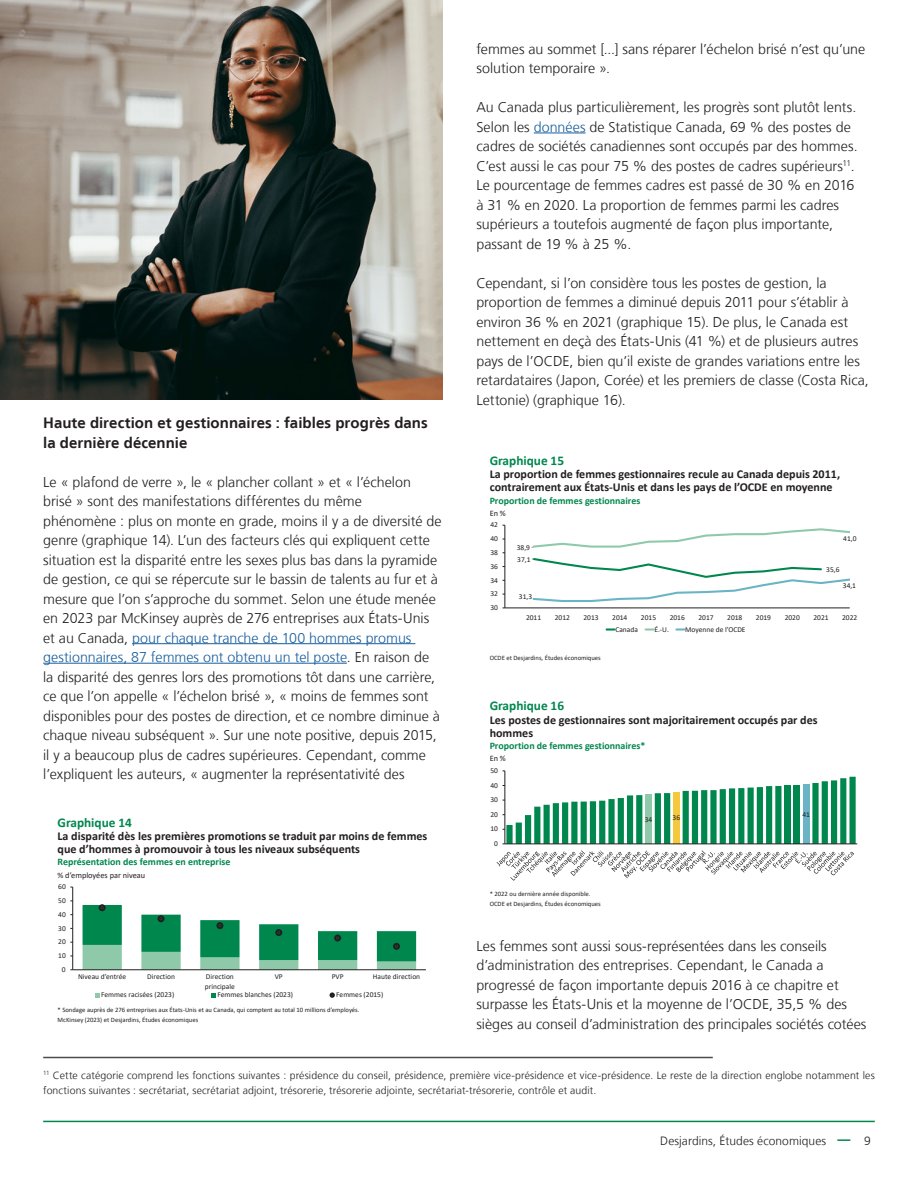
<style>
.page{position:relative;width:918px;height:1188px;background:#fff}
.page>*{position:absolute;margin:0;border:0;box-sizing:border-box;transform-origin:0 0}
.Texte_Titre_Niveau2{font:700 15px/19.5px "Frutiger LT";letter-spacing:.005em;color:#231f20}
.t1{font:300 14.25px/19.5px "Frutiger LT";color:#231f20}
.t2{font:700 13.35px "Calibri";color:#00874e}
.t3{font:700 12px/13px "Calibri";color:#231f20}
.t4{font:300 12px "Frutiger LT";letter-spacing:.005em;color:#231f20}
.Texte_NoteBasPage{font:300 10.5px/15px "Frutiger LT";letter-spacing:.01em;color:#231f20}
.t5{font:700 10.05px "Calibri";color:#00874e}
.t6{font:8.4px "Calibri";color:#231f20}
.t7{font:7.5px/9.1px "Calibri";color:#231f20}
.t8{font:6.6px/9.8px "Calibri";color:#231f20}
.s1{color:#175d9e}
</style>
<div class="page">
<hr style="left:43px;top:1121px;width:832px;height:1px;background:#00874e">
<svg style="left:837px;top:1139px;width:13px;height:2px"></svg>
<hr style="left:132px;top:643px;width:283px;height:1px;background:#175d9e">
<hr style="left:43px;top:663px;width:304px;height:1px;background:#175d9e">
<hr style="left:534px;top:133px;width:52px;height:1px;background:#175d9e">
<hr style="left:72px;top:887px;width:1px;height:83px;background:#231f20">
<hr style="left:73px;top:970px;width:353px;height:1px;background:#231f20">
<div style="left:99px;top:904px;width:7px;height:7px;border:5px solid #231f20;border-radius:50%"></div>
<svg style="left:83px;top:905px;width:333px;height:65px"></svg>
<div style="left:393px;top:943px;width:7px;height:7px;border:5px solid #231f20;border-radius:50%"></div>
<svg style="left:95px;top:993px;width:4px;height:4px"></svg>
<svg style="left:211px;top:993px;width:4px;height:4px"></svg>
<svg style="left:330px;top:992px;width:5px;height:6px"></svg>
<hr style="left:505px;top:525px;width:1px;height:83px;background:#231f20">
<hr style="left:505px;top:608px;width:345px;height:1px;background:#231f20">
<svg style="left:531px;top:558px;width:319px;height:44px"></svg>
<svg style="left:531px;top:528px;width:319px;height:20px"></svg>
<svg style="left:607px;top:628px;width:8px;height:3px"></svg>
<svg style="left:646px;top:628px;width:8px;height:3px"></svg>
<svg style="left:676px;top:628px;width:8px;height:3px"></svg>
<hr style="left:505px;top:844px;width:352px;height:1px;background:#231f20">
<svg style="left:497px;top:771px;width:359px;height:110px"></svg>
<hr style="left:43px;top:1057px;width:670px;height:1px;background:#4b4c4d">
<img style="left:0;top:0;width:442px;height:400px">
<p class="Texte_Titre_Niveau2" style="left:43px;top:413px;width:386px">Haute direction et gestionnaires : faibles progrès dans la dernière décennie</p>
<p class="t1" style="left:43px;top:472px;width:400px">Le « plafond de verre », le « plancher collant » et « l’échelon brisé » sont des manifestations différentes du même<br>phénomène : plus on monte en grade, moins il y a de diversité de genre (graphique 14). L’un des facteurs clés qui expliquent cette situation est la disparité entre les sexes plus bas dans la pyramide de gestion, ce qui se répercute sur le bassin de talents au fur et à mesure que l’on s’approche du sommet. Selon une étude menée en 2023 par McKinsey auprès de 276 entreprises aux États-Unis et au Canada, <span class="s1">pour chaque tranche de 100 hommes promus gestionnaires, 87 femmes ont obtenu un tel poste</span>. En raison de la disparité des genres lors des promotions tôt dans une carrière, ce que l’on appelle « l’échelon brisé », « moins de femmes sont disponibles pour des postes de direction, et ce nombre diminue à chaque niveau subséquent ». Sur une note positive, depuis 2015, il y a beaucoup plus de cadres supérieures. Cependant, comme l’expliquent les auteurs, « augmenter la représentativité des</p>
<p class="t2" style="left:58px;top:813px;width:76px">Graphique 14</p>
<p class="t3" style="left:58px;top:829px;width:371px">La disparité dès les premières promotions se traduit par moins de femmes que d’hommes à promouvoir à tous les niveaux subséquents</p>
<p class="t5" style="left:58px;top:855px;width:175px">Représentation des femmes en entreprise</p>
<p class="t6" style="left:58px;top:869px;width:89px">% d’employées par niveau</p>
<p class="t7" style="left:58px;top:882px;width:9px">60</p>
<p class="t7" style="left:58px;top:896px;width:9px">50</p>
<p class="t7" style="left:58px;top:910px;width:9px">40</p>
<p class="t7" style="left:58px;top:923px;width:9px">30</p>
<p class="t7" style="left:58px;top:937px;width:9px">20</p>
<p class="t7" style="left:58px;top:951px;width:9px">10</p>
<p class="t7" style="left:62px;top:965px;width:5px">0</p>
<p class="t7" style="left:78px;top:972px;width:50px">Niveau d’entrée</p>
<p class="t7" style="left:147px;top:972px;width:29px">Direction</p>
<p class="t7" style="left:205px;top:972px;width:32px">Direction principale</p>
<p class="t7" style="left:275px;top:972px;width:10px">VP</p>
<p class="t7" style="left:332px;top:972px;width:13px">PVP</p>
<p class="t7" style="left:373px;top:972px;width:49px">Haute direction</p>
<p class="t7" style="left:101px;top:990px;width:75px">Femmes racisées (2023)</p>
<p class="t7" style="left:217px;top:990px;width:77px">Femmes blanches (2023)</p>
<p class="t7" style="left:336px;top:990px;width:49px">Femmes (2015)</p>
<p class="t8" style="left:58px;top:1005px;width:303px">* Sondage auprès de 276 entreprises aux États-Unis et au Canada, qui comptent au total 10 millions d’employés.<br>McKinsey (2023) et Desjardins, Études économiques</p>
<p class="t1" style="left:476px;top:39px;width:390px">femmes au sommet [...] sans réparer l’échelon brisé n’est qu’une solution temporaire ».</p>
<p class="t1" style="left:476px;top:98px;width:383px">Au Canada plus particulièrement, les progrès sont plutôt lents.<br>Selon les <span class="s1">données</span> de Statistique Canada, 69 % des postes de cadres de sociétés canadiennes sont occupés par des hommes.<br>C’est aussi le cas pour 75 % des postes de cadres supérieurs<sup>11</sup>.<br>Le pourcentage de femmes cadres est passé de 30 % en 2016 à 31 % en 2020. La proportion de femmes parmi les cadres supérieurs a toutefois augmenté de façon plus importante, passant de 19 % à 25 %.</p>
<p class="t1" style="left:476px;top:273px;width:394px">Cependant, si l’on considère tous les postes de gestion, la proportion de femmes a diminué depuis 2011 pour s’établir à environ 36 % en 2021 (graphique 15). De plus, le Canada est nettement en deçà des États-Unis (41 %) et de plusieurs autres pays de l’OCDE, bien qu’il existe de grandes variations entre les retardataires (Japon, Corée) et les premiers de classe (Costa Rica, Lettonie) (graphique 16).</p>
<p class="t2" style="left:490px;top:451px;width:76px">Graphique 15</p>
<p class="t3" style="left:490px;top:467px;width:352px">La proportion de femmes gestionnaires recule au Canada depuis 2011, contrairement aux États-Unis et dans les pays de l’OCDE en moyenne</p>
<p class="t5" style="left:490px;top:493px;width:152px">Proportion de femmes gestionnaires</p>
<p class="t6" style="left:490px;top:507px;width:18px">En %</p>
<p class="t7" style="left:490px;top:520px;width:9px">42</p>
<p class="t7" style="left:490px;top:534px;width:9px">40</p>
<p class="t7" style="left:843px;top:534px;width:15px">41,0</p>
<p class="t7" style="left:490px;top:548px;width:9px">38</p>
<p class="t7" style="left:490px;top:561px;width:9px">36</p>
<p class="t7" style="left:517px;top:543px;width:15px">38,9</p>
<p class="t7" style="left:517px;top:554px;width:15px">37,1</p>
<p class="t7" style="left:826px;top:565px;width:15px">35,6</p>
<p class="t7" style="left:490px;top:575px;width:9px">34</p>
<p class="t7" style="left:490px;top:589px;width:9px">32</p>
<p class="t7" style="left:519px;top:591px;width:15px">31,3</p>
<p class="t7" style="left:843px;top:581px;width:15px">34,1</p>
<p class="t7" style="left:490px;top:603px;width:9px">30</p>
<p class="t7" style="left:526px;top:613px;width:17px">2011</p>
<p class="t7" style="left:555px;top:613px;width:17px">2012</p>
<p class="t7" style="left:584px;top:613px;width:17px">2013</p>
<p class="t7" style="left:612px;top:613px;width:17px">2014</p>
<p class="t7" style="left:641px;top:613px;width:17px">2015</p>
<p class="t7" style="left:670px;top:613px;width:17px">2016</p>
<p class="t7" style="left:698px;top:613px;width:17px">2017</p>
<p class="t7" style="left:727px;top:613px;width:17px">2018</p>
<p class="t7" style="left:756px;top:613px;width:17px">2019</p>
<p class="t7" style="left:785px;top:613px;width:17px">2020</p>
<p class="t7" style="left:813px;top:613px;width:17px">2021</p>
<p class="t7" style="left:842px;top:613px;width:17px">2022</p>
<p class="t7" style="left:615px;top:624px;width:24px">Canada</p>
<p class="t7" style="left:654px;top:624px;width:16px">É.-U.</p>
<p class="t7" style="left:685px;top:624px;width:62px">Moyenne de l’OCDE</p>
<p class="t8" style="left:490px;top:653px;width:113px">OCDE et Desjardins, Études économiques</p>
<p class="t2" style="left:490px;top:697px;width:76px">Graphique 16</p>
<p class="t3" style="left:490px;top:713px;width:329px">Les postes de gestionnaires sont majoritairement occupés par des hommes</p>
<p class="t5" style="left:490px;top:739px;width:157px">Proportion de femmes gestionnaires*</p>
<p class="t6" style="left:490px;top:753px;width:18px">En %</p>
<p class="t7" style="left:490px;top:766px;width:9px">50</p>
<p class="t7" style="left:490px;top:780px;width:9px">40</p>
<p class="t7" style="left:490px;top:795px;width:9px">30</p>
<p class="t7" style="left:490px;top:810px;width:9px">20</p>
<p class="t7" style="left:490px;top:824px;width:9px">10</p>
<p class="t7" style="left:494px;top:839px;width:5px">0</p>
<p class="t8" style="left:490px;top:889px;width:113px">* 2022 ou dernière année disponible.<br>OCDE et Desjardins, Études économiques</p>
<p class="t7" style="left:645px;top:814px;width:9px">34</p>
<p class="t7" style="left:673px;top:813px;width:9px">36</p>
<p class="t7" style="left:802px;top:809px;width:9px">41</p>
<p class="t1" style="left:476px;top:936px;width:392px">Les femmes sont aussi sous-représentées dans les conseils d’administration des entreprises. Cependant, le Canada a progressé de façon importante depuis 2016 à ce chapitre et surpasse les États-Unis et la moyenne de l’OCDE, 35,5 % des sièges au conseil d’administration des principales sociétés cotées</p>
<p class="Texte_NoteBasPage" style="left:43px;top:1068px;width:833px"><sup>11</sup> Cette catégorie comprend les fonctions suivantes : présidence du conseil, présidence, première vice-présidence et vice-présidence. Le reste de la direction englobe notamment les fonctions suivantes : secrétariat, secrétariat adjoint, trésorerie, trésorerie adjointe, secrétariat-trésorerie, contrôle et audit.</p>
<p class="t4" style="left:660px;top:1134px;width:167px">Desjardins, Études économiques</p>
<p class="t4" style="left:864px;top:1134px;width:8px">9</p>
</div>
